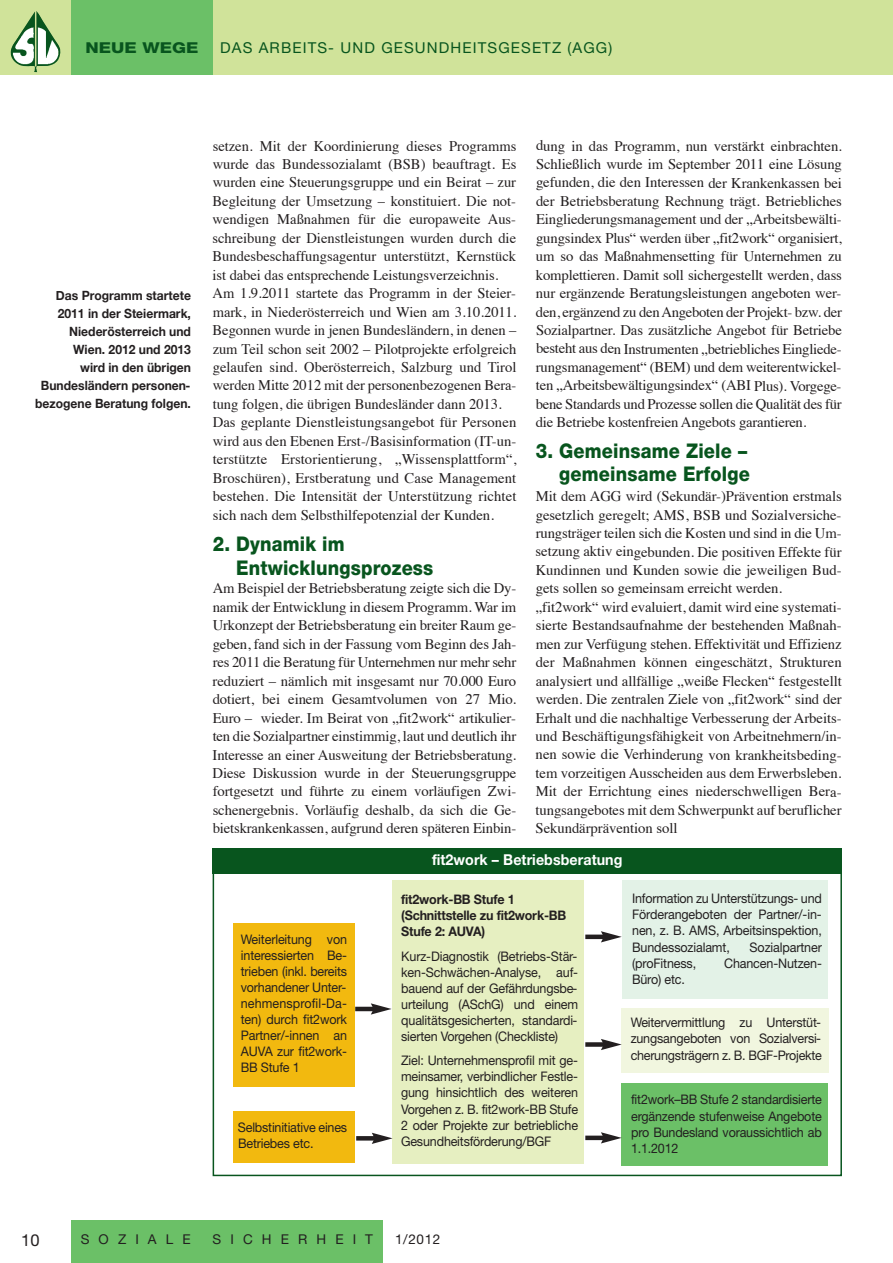
<style>
.page{position:relative;width:893px;height:1263px;background:#fff}
.page>*{position:absolute;margin:0;border:0;box-sizing:border-box;transform-origin:0 0}
.t1{font:800 20.25px/23.2px "Helvetica Neue";letter-spacing:.01em;color:#08551e;scale:.9 1}
.t2{font:16.5px "Helvetica Neue";color:#231f20}
.t3{font:15px "Helvetica Neue";letter-spacing:.075em;color:#08551e}
.t4{font:700 15px "Helvetica Neue";letter-spacing:.005em;color:#fff;scale:.95 1}
.t5{font:800 15px "Helvetica Neue";color:#08551e;scale:1.2 1}
.t6{font:14.7px/18.5px "Times";letter-spacing:-.005em;color:#231f20}
.t7{font:13.5px "Helvetica Neue";letter-spacing:.675em;color:#231f20}
.t8{font:13.2px/16px "Helvetica Neue";letter-spacing:-.01em;color:#231f20;text-align:justify;scale:.95 1}
.t9{font:700 13.2px/16px "Helvetica Neue";letter-spacing:-.015em;color:#231f20;scale:.95 1}
.t10{font:700 12.75px/18px "Helvetica Neue";color:#231f20;text-align:right;scale:.95 1}
</style>
<div class="page">
<div style="left:0;top:0;width:893px;height:74px;background:#d0e39a"></div>
<div style="left:71px;top:0;width:142px;height:74px;background:#6bc067"></div>
<div style="left:71px;top:1220px;width:312px;height:43px;background:#6bc067"></div>
<img style="left:11px;top:11px;width:49px;height:61px">
<div style="left:213px;top:849px;width:629px;height:25px;background:#08551e"></div>
<div style="left:393px;top:880px;width:191px;height:284px;background:#e6efc1"></div>
<div style="left:622px;top:880px;width:205px;height:118px;background:#e3f2e7"></div>
<div style="left:233px;top:923px;width:121px;height:164px;background:#f2b90f"></div>
<div style="left:233px;top:1111px;width:121px;height:52px;background:#f2b90f"></div>
<div style="left:622px;top:1008px;width:207px;height:64px;background:#f1f6df"></div>
<div style="left:622px;top:1084px;width:206px;height:82px;background:#6bc067"></div>
<div style="left:585px;top:934px;width:20px;height:5px;background:#231f20"></div>
<svg style="left:601px;top:931px;width:21px;height:11px"></svg>
<div style="left:585px;top:1042px;width:20px;height:5px;background:#231f20"></div>
<svg style="left:601px;top:1039px;width:21px;height:11px"></svg>
<div style="left:585px;top:1135px;width:20px;height:5px;background:#231f20"></div>
<svg style="left:601px;top:1132px;width:21px;height:11px"></svg>
<svg style="left:356px;top:1136px;width:16px;height:4px"></svg>
<svg style="left:372px;top:1133px;width:21px;height:11px"></svg>
<hr style="left:355px;top:1007px;width:20px;height:4px;background:#231f20">
<svg style="left:371px;top:1003px;width:21px;height:11px"></svg>
<p class="t5" style="left:86px;top:43px;width:96px">NEUE WEGE</p>
<p class="t3" style="left:220px;top:43px;width:394px">DAS ARBEITS- UND GESUNDHEITSGESETZ (AGG)</p>
<p class="t10" style="left:35px;top:286px;width:166px">Das Programm startete<br>2011 in der Steiermark,<br>Niederösterreich und<br>Wien. 2012 und 2013<br>wird in den übrigen<br>Bundesländern personen&shy;bezogene Beratung folgen.</p>
<p class="t6" style="left:212px;top:138px;width:305px">setzen. Mit der Koordinierung dieses Programms wurde das Bundessozialamt (BSB) beauftragt. Es wurden eine Steuerungsgruppe und ein Beirat – zur Begleitung der Umsetzung – konstituiert. Die not&shy;wendigen Maßnahmen für die europaweite Aus&shy;schreibung der Dienstleistungen wurden durch die Bundesbeschaffungsagentur unterstützt, Kernstück ist dabei das entsprechende Leistungsverzeichnis.<br>Am 1.9.2011 startete das Programm in der Steier&shy;mark, in Niederösterreich und Wien am 3.10.2011.<br>Begonnen wurde in jenen Bundesländern, in denen – zum Teil schon seit 2002 – Pilotprojekte erfolgreich gelaufen sind. Oberösterreich, Salzburg und Tirol werden Mitte 2012 mit der personenbezogenen Bera&shy;tung folgen, die übrigen Bundesländer dann 2013.<br>Das geplante Dienstleistungsangebot für Personen wird aus den Ebenen Erst-/Basisinformation (IT-un&shy;terstützte Erstorientierung, „Wissensplattform“, Broschüren), Erstberatung und Case Management bestehen. Die Intensität der Unterstützung richtet sich nach dem Selbsthilfepotenzial der Kunden.</p>
<h1 class="t1" style="left:236px;top:534px;width:221px;text-indent:-23px">2. Dynamik im<br>Entwicklungsprozess</h1>
<p class="t6" style="left:213px;top:580px;width:305px;text-align:justify">Am Beispiel der Betriebsberatung zeigte sich die Dy&shy;namik der Entwicklung in diesem Programm. War im Urkonzept der Betriebsberatung ein breiter Raum ge&shy;geben, fand sich in der Fassung vom Beginn des Jah&shy;res 2011 die Beratung für Unternehmen nur mehr sehr reduziert – nämlich mit insgesamt nur 70.000 Euro dotiert, bei einem Gesamtvolumen von 27 Mio.<br>Euro – wieder. Im Beirat von „fit2work“ artikulier&shy;ten die Sozialpartner einstimmig, laut und deutlich ihr Interesse an einer Ausweitung der Betriebsberatung.<br>Diese Diskussion wurde in der Steuerungsgruppe fortgesetzt und führte zu einem vorläufigen Zwi&shy;schenergebnis. Vorläufig deshalb, da sich die Ge&shy;bietskrankenkassen, aufgrund deren späteren Einbin-</p>
<p class="t6" style="left:536px;top:138px;width:308px;text-align:justify">dung in das Programm, nun verstärkt einbrachten.<br>Schließlich wurde im September 2011 eine Lösung gefunden, die den Interessen der Krankenkassen bei der Betriebsberatung Rechnung trägt. Betriebliches Eingliederungsmanagement und der „Arbeitsbewälti&shy;gungsindex Plus“ werden über „fit2work“ organisiert, um so das Maßnahmensetting für Unternehmen zu komplettieren. Damit soll sichergestellt werden, dass nur ergänzende Beratungsleistungen angeboten wer&shy;den, ergänzend zu den Angeboten der Projekt- bzw. der Sozialpartner. Das zusätzliche Angebot für Betriebe besteht aus den Instrumenten „betriebliches Eingliede&shy;rungsmanagement“ (BEM) und dem weiterentwickel&shy;ten „Arbeitsbewältigungsindex“ (ABI Plus). Vorgege&shy;bene Standards und Prozesse sollen die Qualität des für die Betriebe kostenfreien Angebots garantieren.</p>
<h1 class="t1" style="left:536px;top:442px;width:239px;line-height:22.5px;text-align:right">3. Gemeinsame Ziele – gemeinsame Erfolge</h1>
<p class="t6" style="left:536px;top:488px;width:308px">Mit dem AGG wird (Sekundär-)Prävention erstmals gesetzlich geregelt; AMS, BSB und Sozialversiche&shy;rungsträger teilen sich die Kosten und sind in die Um&shy;setzung aktiv eingebunden. Die positiven Effekte für Kundinnen und Kunden sowie die jeweiligen Bud&shy;gets sollen so gemeinsam erreicht werden. „fit2work“ wird evaluiert, damit wird eine systemati&shy;sierte Bestandsaufnahme der bestehenden Maßnah&shy;men zur Verfügung stehen. Effektivität und Effizienz der Maßnahmen können eingeschätzt, Strukturen analysiert und allfällige „weiße Flecken“ festgestellt werden. Die zentralen Ziele von „fit2work“ sind der Erhalt und die nachhaltige Verbesserung der Arbeits&shy;und Beschäftigungsfähigkeit von Arbeitnehmern/in&shy;nen sowie die Verhinderung von krankheitsbeding&shy;tem vorzeitigen Ausscheiden aus dem Erwerbsleben.<br>Mit der Errichtung eines niederschwelligen Bera&shy;tungsangebotes mit dem Schwerpunkt auf beruflicher Sekundärprävention soll</p>
<p class="t8" style="left:241px;top:932px;width:113px">Weiterleitung von interessierten Be&shy;trieben (inkl. bereits vorhandener Unter&shy;nehmensprofil-Da&shy;ten) durch fit2work Partner/-innen an AUVA zur fit2work-BB Stufe 1</p>
<p class="t8" style="left:238px;top:1120px;width:116px">Selbstinitiative eines<br>Betriebes etc.</p>
<p class="t4" style="left:432px;top:855px;width:202px">fit2work – Betriebsberatung</p>
<p class="t9" style="left:401px;top:892px;width:175px">fit2work-BB Stufe 1 (Schnittstelle zu fit2work-BB<br>Stufe 2: AUVA)</p>
<p class="t8" style="left:401px;top:949px;width:188px">Kurz-Diagnostik (Betriebs-Stär&shy;ken-Schwächen-Analyse, auf&shy;bauend auf der Gefährdungsbe&shy;urteilung (ASchG) und einem qualitätsgesicherten, standardi&shy;sierten Vorgehen (Checkliste)</p>
<p class="t8" style="left:401px;top:1054px;width:188px">Ziel: Unternehmensprofil mit ge&shy;meinsamer, verbindlicher Festle&shy;gung hinsichtlich des weiteren Vorgehen z. B. fit2work-BB Stufe 2 oder Projekte zur betriebliche Gesundheitsförderung/BGF</p>
<p class="t8" style="left:632px;top:892px;width:201px">Information zu Unterstützungs- und Förderangeboten der Partner/-in&shy;nen, z. B. AMS, Arbeitsinspektion, Bundessozialamt,</p>
<p class="t8" style="left:750px;top:940px;width:78px">Sozialpartner</p>
<p class="t8" style="left:632px;top:956px;width:69px">(proFitness,</p>
<p class="t8" style="left:724px;top:956px;width:104px">Chancen-Nutzen-</p>
<p class="t8" style="left:632px;top:972px;width:57px">Büro) etc.</p>
<p class="t8" style="left:631px;top:1016px;width:203px">Weitervermittlung zu Unterstüt&shy;zungsangeboten von Sozialversi&shy;cherungsträgern z. B. BGF-Projekte</p>
<p class="t8" style="left:631px;top:1093px;width:202px">fit2work–BB Stufe 2 standardisierte ergänzende stufenweise Angebote pro Bundesland voraussichtlich ab 1.1.2012</p>
<p class="t2" style="left:21px;top:1234px;width:20px">10</p>
<p class="t7" style="left:81px;top:1234px;width:111px">SOZIALE</p>
<p class="t7" style="left:213px;top:1234px;width:162px">SICHERHEIT</p>
<p class="t7" style="left:395px;top:1234px;width:47px">1/2012</p>
</div>
